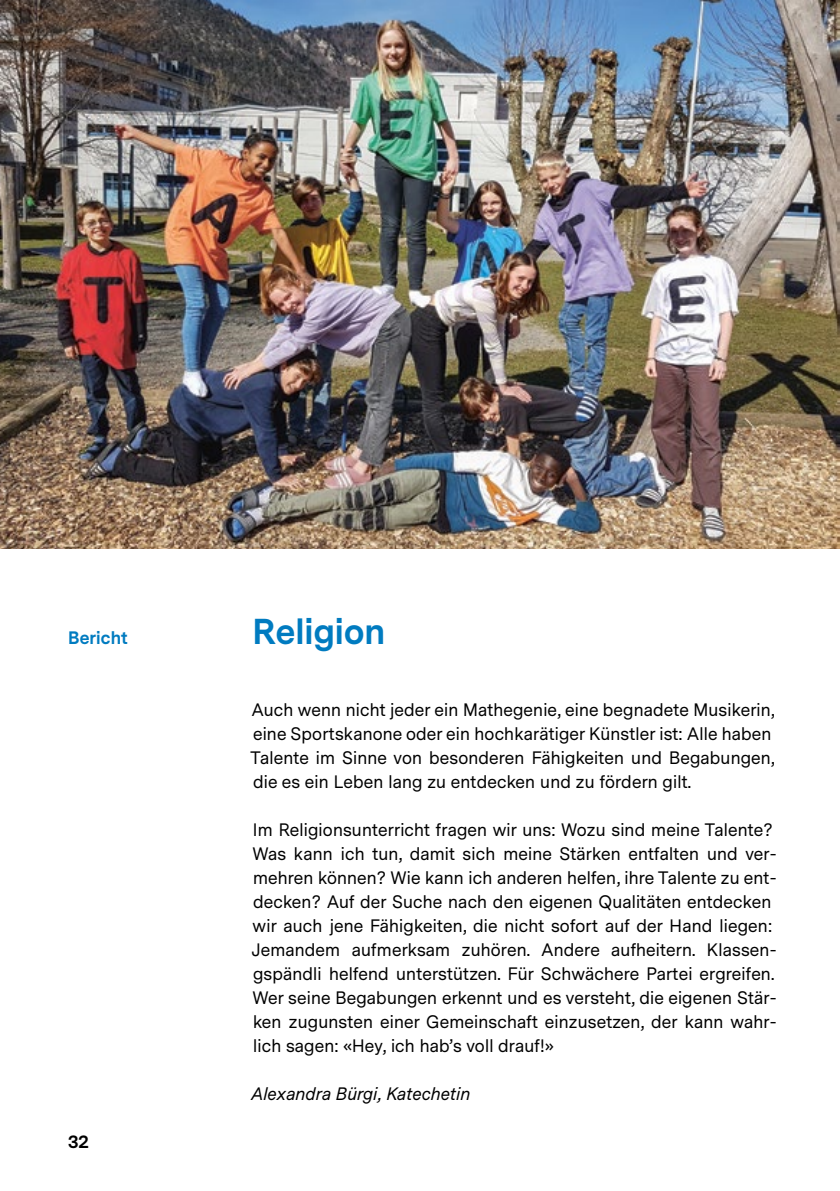
<style>
.page{position:relative;width:840px;height:1191px;background:#fff}
.page>*{position:absolute;margin:0;border:0;box-sizing:border-box;transform-origin:0 0}
.t1{font:700 36px "Messina Sans";color:#007bc0}
.t2{font:18px/24px "Messina Sans";letter-spacing:.01em;color:#000}
.t3{font:italic 18px "Messina Sans";letter-spacing:.01em;color:#000}
.t4{font:700 18px "Messina Sans";letter-spacing:.01em;color:#007bc0}
.t5{font:700 18px "Messina Sans";color:#000}
</style>
<div class="page">
<img style="left:0;top:0;width:839px;height:548px">
<p class="t4" style="left:68px;top:627px;width:61px">Bericht</p>
<p class="t5" style="left:68px;top:1131px;width:22px">32</p>
<h1 class="t1" style="left:252px;top:610px;width:134px">Religion</h1>
<p class="t2" style="left:250px;top:699px;width:525px">Auch wenn nicht jeder ein Mathegenie, eine begnadete Musikerin, eine Sportskanone oder ein hochkarätiger Künstler ist: Alle haben Talente im Sinne von besonderen Fähigkeiten und Begabungen, die es ein Leben lang zu entdecken und zu fördern gilt.</p>
<p class="t2" style="left:252px;top:819px;width:526px">Im Religionsunterricht fragen wir uns: Wozu sind meine Talente?<br>Was kann ich tun, damit sich meine Stärken entfalten und ver&shy;mehren können? Wie kann ich anderen helfen, ihre Talente zu ent&shy;decken? Auf der Suche nach den eigenen Qualitäten entdecken wir auch jene Fähigkeiten, die nicht sofort auf der Hand liegen:<br>Jemandem aufmerksam zuhören. Andere aufheitern. Klassen&shy;gspändli helfend unterstützen. Für Schwächere Partei ergreifen.<br>Wer seine Begabungen erkennt und es versteht, die eigenen Stär&shy;ken zugunsten einer Gemeinschaft einzusetzen, der kann wahr&shy;lich sagen: «Hey, ich hab’s voll drauf!»</p>
<p class="t3" style="left:251px;top:1083px;width:220px">Alexandra Bürgi, Katechetin</p>
</div>
